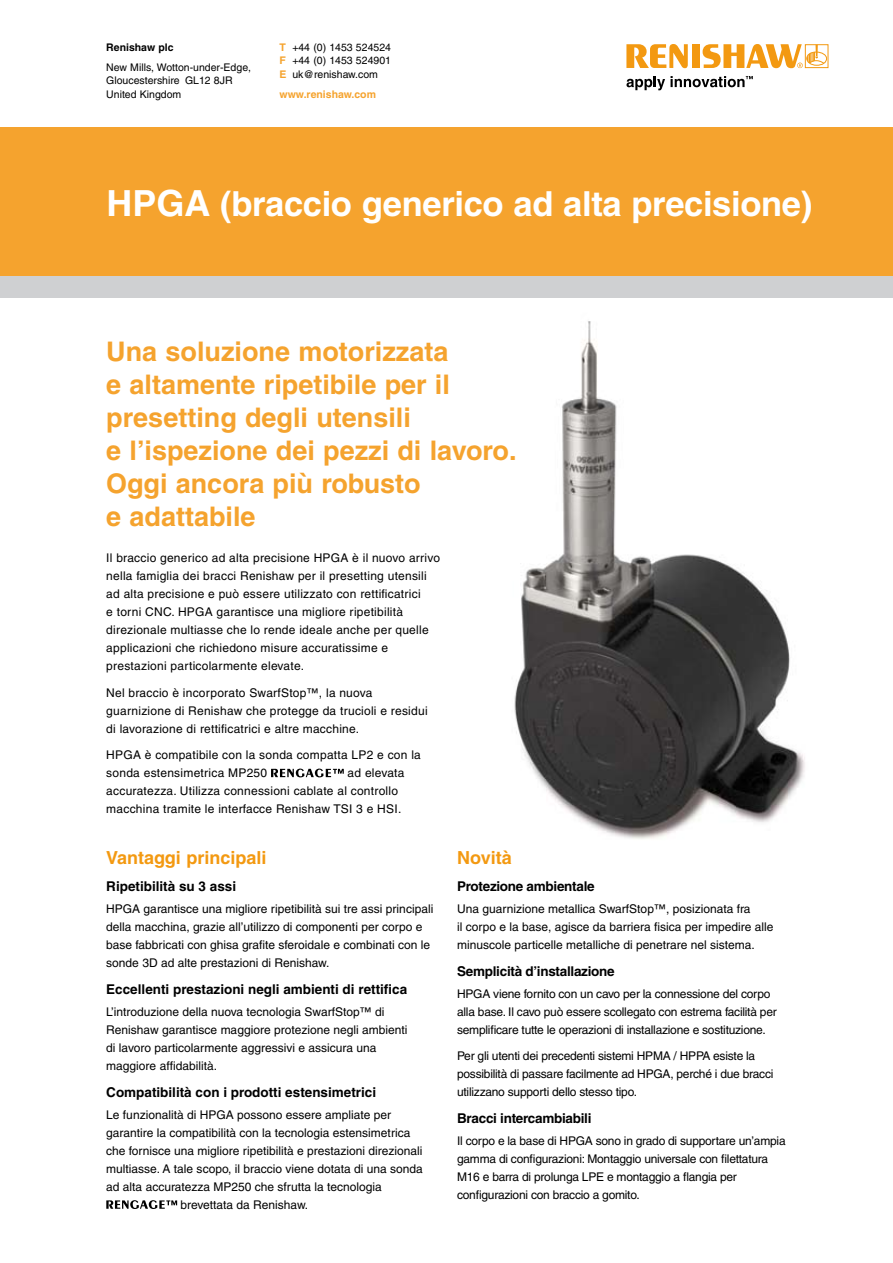
<style>
.page{position:relative;width:893px;height:1263px;background:#fff}
.page>*{position:absolute;margin:0;border:0;box-sizing:border-box;transform-origin:0 0}
.t1{font:700 34.5px "Helvetica";letter-spacing:-.01em;color:#fff}
.t2{font:700 27px/33px "Helvetica";color:#f5a32e}
.t3{font:700 18px "Helvetica";color:#f39911}
.t4{font:700 13.5px "Helvetica";color:#000}
.t5{font:700 13.5px "Helvetica";letter-spacing:-.02em;color:#000}
.t6{font:12px/18px "Helvetica";color:#000}
.t7{font:12px/18px "Helvetica";letter-spacing:.02em;color:#000}
.t8{font:12px/18px "Helvetica";letter-spacing:-.02em;color:#000}
.t9{font:10.5px/13.5px "Helvetica";color:#000}
.t10{font:700 10.5px "Helvetica";color:#f5a32e}
.t11{font:700 10.5px "Helvetica";color:#000}
.s1{font-weight:700;color:#f5a32e}
.s2{font-size:36px}
</style>
<div class="page">
<div style="left:0;top:128px;width:893px;height:148px;background:#f5a32e"></div>
<svg style="left:626px;top:44px;width:62px;height:24px"></svg>
<div style="left:692px;top:44px;width:8px;height:24px;background:#f39911"></div>
<div style="left:806px;top:51px;width:21px;height:15px;border:1px solid #f39911;border-radius:50%"></div>
<svg style="left:703px;top:44px;width:122px;height:24px"></svg>
<svg style="left:626px;top:76px;width:39px;height:14px"></svg>
<svg style="left:671px;top:76px;width:82px;height:11px"></svg>
<svg style="left:271px;top:769px;width:73px;height:8px"></svg>
<img style="left:514px;top:321px;width:291px;height:518px">
<div style="left:0;top:276px;width:893px;height:22px;background:#cfd0d2"></div>
<svg style="left:106px;top:1200px;width:71px;height:9px"></svg>
<p class="t11" style="left:106px;top:41px;width:69px">Renishaw plc</p>
<p class="t9" style="left:106px;top:60px;width:146px">New Mills, Wotton-under-Edge,<br>Gloucestershire GL12 8JR<br>United Kingdom</p>
<p class="t9" style="left:280px;top:40px;width:113px;text-align:justify"><span class="s1">T</span> +44 (0) 1453 524524<br><span class="s1">F</span> +44 (0) 1453 524901<br><span class="s1">E</span> uk@renishaw.com</p>
<p class="t10" style="left:280px;top:88px;width:98px">www.renishaw.com</p>
<h1 class="t1" style="left:106px;top:183px;width:707px"><span class="s2">HPGA</span> (braccio generico ad alta precisione)</h1>
<h2 class="t2" style="left:106px;top:335px;width:412px">Una soluzione motorizzata<br>e altamente ripetibile per il presetting degli utensili<br>e l’ispezione dei pezzi di lavoro.<br>Oggi ancora più robusto<br>e adattabile</h2>
<p class="t7" style="left:106px;top:549px;width:335px">Il braccio generico ad alta precisione HPGA è il nuovo arrivo nella famiglia dei bracci Renishaw per il presetting utensili ad alta precisione e può essere utilizzato con rettificatrici<br>e torni CNC. HPGA garantisce una migliore ripetibilità direzionale multiasse che lo rende ideale anche per quelle applicazioni che richiedono misure accuratissime e prestazioni particolarmente elevate.</p>
<p class="t7" style="left:106px;top:683px;width:323px">Nel braccio è incorporato SwarfStop™, la nuova guarnizione di Renishaw che protegge da trucioli e residui di lavorazione di rettificatrici e altre macchine.</p>
<p class="t7" style="left:106px;top:746px;width:316px">HPGA è compatibile con la sonda compatta LP2 e con la sonda estensimetrica MP250</p>
<p class="t7" style="left:106px;top:764px;width:300px;text-indent:241px">ad elevata accuratezza. Utilizza connessioni cablate al controllo macchina tramite le interfacce Renishaw TSI 3 e HSI.</p>
<h3 class="t3" style="left:106px;top:847px;width:162px">Vantaggi principali</h3>
<p class="t4" style="left:106px;top:878px;width:131px">Ripetibilità su 3 assi</p>
<p class="t6" style="left:106px;top:900px;width:328px">HPGA garantisce una migliore ripetibilità sui tre assi principali della macchina, grazie all’utilizzo di componenti per corpo e base fabbricati con ghisa grafite sferoidale e combinati con le sonde 3D ad alte prestazioni di Renishaw.</p>
<p class="t4" style="left:106px;top:981px;width:302px">Eccellenti prestazioni negli ambienti di rettifica</p>
<p class="t6" style="left:106px;top:1003px;width:303px">L’introduzione della nuova tecnologia SwarfStop™ di Renishaw garantisce maggiore protezione negli ambienti di lavoro particolarmente aggressivi e assicura una maggiore affidabilità.</p>
<p class="t4" style="left:106px;top:1083px;width:271px">Compatibilità con i prodotti estensimetrici</p>
<p class="t6" style="left:106px;top:1105px;width:286px">Le funzionalità di HPGA possono essere ampliate per</p>
<p class="t6" style="left:106px;top:1123px;width:306px">garantire la compatibilità con la tecnologia estensimetrica</p>
<p class="t6" style="left:106px;top:1141px;width:318px">che fornisce una migliore ripetibilità e prestazioni direzionali</p>
<p class="t6" style="left:106px;top:1159px;width:318px">multiasse. A tale scopo, il braccio viene dotata di una sonda</p>
<p class="t6" style="left:106px;top:1177px;width:277px">ad alta accuratezza MP250 che sfrutta la tecnologia</p>
<p class="t6" style="left:180px;top:1195px;width:129px">brevettata da Renishaw.</p>
<h3 class="t3" style="left:457px;top:847px;width:56px">Novità</h3>
<p class="t5" style="left:457px;top:878px;width:139px">Protezione ambientale</p>
<p class="t6" style="left:457px;top:900px;width:318px">Una guarnizione metallica SwarfStop™, posizionata fra<br>il corpo e la base, agisce da barriera fisica per impedire alle minuscole particelle metalliche di penetrare nel sistema.</p>
<p class="t5" style="left:457px;top:963px;width:159px">Semplicità d’installazione</p>
<p class="t8" style="left:457px;top:985px;width:321px">HPGA viene fornito con un cavo per la connessione del corpo alla base. Il cavo può essere scollegato con estrema facilità per semplificare tutte le operazioni di installazione e sostituzione.</p>
<p class="t8" style="left:457px;top:1047px;width:318px">Per gli utenti dei precedenti sistemi HPMA / HPPA esiste la possibilità di passare facilmente ad HPGA, perché i due bracci utilizzano supporti dello stesso tipo.</p>
<p class="t5" style="left:457px;top:1110px;width:136px">Bracci intercambiabili</p>
<p class="t8" style="left:457px;top:1132px;width:330px">Il corpo e la base di HPGA sono in grado di supportare un’ampia gamma di configurazioni: Montaggio universale con filettatura M16 e barra di prolunga LPE e montaggio a flangia per configurazioni con braccio a gomito.</p>
</div>
